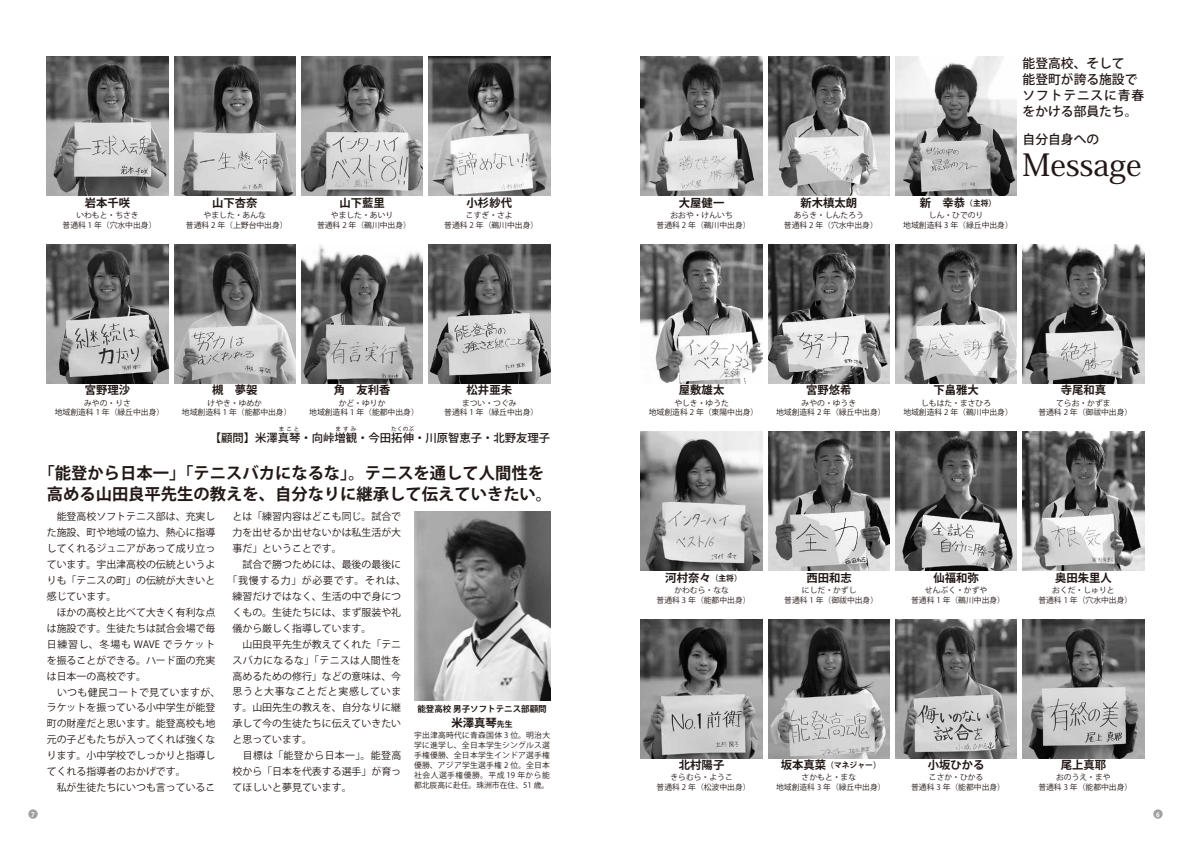
<style>
.page{position:relative;width:1191px;height:842px;background:#fff}
.page>*{position:absolute;margin:0;border:0;box-sizing:border-box;transform-origin:0 0}
.t1{font:500 30.5px "Koz Min Pro";color:#221815}
.t2{font:700 16.3px/20.6px "Koz Go Pro";color:#221815;text-align:center}
.t3{font:500 12.8px/15.9px "Koz Go Pro";color:#221815}
.t4{font:700 11.3px "Koz Go Pro";color:#221815}
.t5{font:500 11.3px "Koz Go Pro";color:#221815}
.t6{font:9.9px/15.9px "Koz Go Pro";color:#221815}
.t7{font:9.9px "Koz Go Pro";letter-spacing:.035em;color:#221815}
.t8{font:9.9px "Koz Go Pro";letter-spacing:.07em;color:#221815}
.t9{font:9.9px "Koz Go Pro";letter-spacing:.065em;color:#221815}
.t10{font:700 8.5px "Koz Go Pro";color:#221815}
.t11{font:7.8px/9.9px "Koz Go Pro";color:#221815;text-align:center}
.t12{font:700 7.8px "Koz Go Pro";color:#221815}
.t13{font:700 6.4px "Koz Go Pro";color:#fff}
.t14{font:500 5.7px "Koz Go Pro";letter-spacing:.335em;color:#221815}
.s1{font-size:7.8px}
</style>
<div class="page">
<div style="left:28px;top:809px;width:10px;height:10px;background:#9fa0a0;border-radius:50%"></div>
<div style="left:1153px;top:809px;width:9px;height:10px;background:#9fa0a0;border-radius:50%"></div>
<img style="left:174px;top:57px;width:122px;height:139px">
<img style="left:768px;top:57px;width:121px;height:139px">
<img style="left:641px;top:57px;width:121px;height:139px">
<img style="left:895px;top:57px;width:122px;height:139px">
<img style="left:174px;top:244px;width:122px;height:139px">
<img style="left:768px;top:244px;width:121px;height:139px">
<img style="left:769px;top:432px;width:120px;height:138px">
<img style="left:768px;top:619px;width:121px;height:139px">
<img style="left:47px;top:57px;width:121px;height:139px">
<img style="left:1022px;top:244px;width:122px;height:139px">
<img style="left:47px;top:244px;width:121px;height:139px">
<img style="left:641px;top:244px;width:121px;height:139px">
<img style="left:641px;top:432px;width:121px;height:138px">
<img style="left:641px;top:619px;width:121px;height:139px">
<img style="left:301px;top:244px;width:122px;height:139px">
<img style="left:301px;top:57px;width:122px;height:139px">
<img style="left:895px;top:432px;width:121px;height:138px">
<img style="left:895px;top:619px;width:122px;height:139px">
<img style="left:428px;top:244px;width:122px;height:139px">
<img style="left:414px;top:512px;width:136px;height:189px">
<img style="left:428px;top:57px;width:122px;height:139px">
<img style="left:895px;top:244px;width:122px;height:139px">
<img style="left:1022px;top:432px;width:122px;height:138px">
<img style="left:1022px;top:619px;width:122px;height:139px">
<h3 class="t4" style="left:85px;top:196px;width:47px">岩本千咲</h3>
<p class="t11" style="left:63px;top:210px;width:95px">いわもと・ちさき<br>普通科 1 年（穴水中出身(</p>
<h3 class="t4" style="left:212px;top:196px;width:47px">山下杏奈</h3>
<p class="t11" style="left:186px;top:210px;width:103px">やました・あんな<br>普通科 2 年（上野台中出身(</p>
<h3 class="t4" style="left:339px;top:196px;width:47px">山下藍里</h3>
<p class="t11" style="left:317px;top:210px;width:95px">やました・あいり<br>普通科 2 年（鵜川中出身(</p>
<h3 class="t4" style="left:466px;top:196px;width:47px">小杉紗代</h3>
<p class="t11" style="left:444px;top:210px;width:95px">こすぎ・さよ<br>普通科 2 年（鵜川中出身(</p>
<p class="t13" style="left:31px;top:810px;width:5px">7</p>
<h3 class="t4" style="left:85px;top:383px;width:47px">宮野理沙</h3>
<p class="t11" style="left:55px;top:398px;width:111px">みやの・りさ<br>地域創造科 1 年（緑丘中出身(</p>
<h3 class="t4" style="left:212px;top:383px;width:47px">槻　夢袈</h3>
<p class="t11" style="left:182px;top:398px;width:111px">けやき・ゆめか<br>地域創造科 1 年（能都中出身(</p>
<h3 class="t4" style="left:334px;top:383px;width:58px">角　友利香</h3>
<p class="t11" style="left:309px;top:398px;width:111px">かど・ゆりか<br>地域創造科 1 年（能都中出身(</p>
<h3 class="t4" style="left:466px;top:383px;width:47px">松井亜未</h3>
<p class="t11" style="left:444px;top:398px;width:95px">まつい・つぐみ<br>普通科 1 年（緑丘中出身(</p>
<p class="t14" style="left:279px;top:425px;width:22px">まこと</p>
<p class="t14" style="left:335px;top:425px;width:22px">ますみ</p>
<p class="t14" style="left:391px;top:425px;width:24px">たくのぶ</p>
<h3 class="t5" style="left:210px;top:430px;width:342px">【顧問】米澤真琴・向峠増観・今田拓伸・川原智恵子・北野友理子</h3>
<h2 class="t2" style="left:39px;top:464px;width:515px">「能登から日本一」「テニスバカになるな」。テニスを通して人間性を高める山田良平先生の教えを、自分なりに継承して伝えていきたい。</h2>
<p class="t6" style="left:47px;top:509px;width:175px">　能登高校ソフトテニス部は、充実した施設、町や地域の協力、熱心に指導してくれるジュニアがあって成り立っています。宇出津高校の伝統というよりも「テニスの町」の伝統が大きいと感じています。<br>　ほかの高校と比べて大きく有利な点は施設です。生徒たちは試合会場で毎日練習し、冬場も WAVE でラケットを振ることができる。ハード面の充実は日本一の高校です。<br>　いつも健民コートで見ていますが、ラケットを振っている小中学生が能登町の財産だと思います。能登高校も地元の子どもたちが入ってくれば強くなります。小中学校でしっかりと指導してくれる指導者のおかげです。<br>　私が生徒たちにいつも言っているこ</p>
<p class="t6" style="left:232px;top:509px;width:170px">とは「練習内容はどこも同じ。試合で</p>
<p class="t6" style="left:232px;top:525px;width:170px">力を出せるか出せないかは私生活が大</p>
<p class="t6" style="left:232px;top:541px;width:111px">事だ」ということです。</p>
<p class="t6" style="left:232px;top:557px;width:170px">　試合で勝つためには、最後の最後に</p>
<p class="t8" style="left:227px;top:574px;width:180px">「我慢する力」が必要です。それは、</p>
<p class="t6" style="left:232px;top:588px;width:170px">練習だけではなく、生活の中で身につ</p>
<p class="t6" style="left:232px;top:604px;width:170px">くもの。生徒たちには、まず服装や礼</p>
<p class="t6" style="left:232px;top:620px;width:140px">儀から厳しく指導しています。</p>
<p class="t6" style="left:232px;top:636px;width:170px">　山田良平先生が教えてくれた「テニ</p>
<p class="t7" style="left:232px;top:653px;width:170px">スバカになるな」「テニスは人間性を</p>
<p class="t6" style="left:232px;top:668px;width:170px">高めるための修行」などの意味は、今</p>
<p class="t9" style="left:232px;top:685px;width:170px">思うと大事なことだと実感していま</p>
<p class="t6" style="left:232px;top:700px;width:170px">す。山田先生の教えを、自分なりに継</p>
<p class="t6" style="left:232px;top:716px;width:170px">承して今の生徒たちに伝えていきたい</p>
<p class="t6" style="left:232px;top:732px;width:81px">と思っています。</p>
<p class="t7" style="left:232px;top:749px;width:170px">　目標は「能登から日本一」。能登高</p>
<p class="t6" style="left:232px;top:764px;width:170px">校から「日本を代表する選手」が育っ</p>
<p class="t6" style="left:232px;top:780px;width:121px">てほしいと夢見ています。</p>
<p class="t10" style="left:417px;top:703px;width:131px">能登高校男子ソフトテニス部顧問</p>
<h3 class="t4" style="left:451px;top:716px;width:62px">米澤真琴<span class="s1">先生</span></h3>
<p class="t11" style="left:414px;top:731px;width:138px;text-align:justify">宇出津高時代に青森国体 3 位。明治大学に進学し、全日本学生シングルス選手権優勝、全日本学生インドア選手権優勝、アジア学生選手権 2 位。全日本社会人選手権優勝。平成 19 年から能都北辰高に赴任。珠洲市在住、51 歳。</p>
<h3 class="t4" style="left:679px;top:196px;width:47px">大屋健一</h3>
<p class="t11" style="left:656px;top:210px;width:95px">おおや・けんいち<br>普通科 2 年（鵜川中出身(</p>
<h3 class="t4" style="left:800px;top:196px;width:58px">新木槙太朗</h3>
<p class="t11" style="left:784px;top:210px;width:95px">あらき・しんたろう<br>普通科 2 年（穴水中出身(</p>
<h3 class="t4" style="left:919px;top:196px;width:47px">新　幸恭</h3>
<p class="t11" style="left:903px;top:210px;width:111px">しん・ひでのり<br>地域創造科 3 年（緑丘中出身(</p>
<p class="t12" style="left:965px;top:198px;width:33px">（主将(</p>
<h3 class="t3" style="left:1022px;top:56px;width:123px">能登高校、そして<br>能登町が誇る施設でソフトテニスに青春をかける部員たち。</h3>
<h3 class="t3" style="left:1022px;top:132px;width:78px">自分自身への</h3>
<h1 class="t1" style="left:1022px;top:143px;width:121px">Message</h1>
<h3 class="t4" style="left:679px;top:383px;width:47px">屋敷雄太</h3>
<p class="t11" style="left:649px;top:398px;width:111px">やしき・ゆうた<br>地域創造科 2 年（東陽中出身(</p>
<h3 class="t4" style="left:806px;top:383px;width:47px">宮野悠希</h3>
<p class="t11" style="left:776px;top:398px;width:111px">みやの・ゆうき<br>地域創造科 2 年（緑丘中出身(</p>
<h3 class="t4" style="left:933px;top:383px;width:47px">下畠雅大</h3>
<p class="t11" style="left:903px;top:398px;width:111px">しもはた・まさひろ<br>地域創造科 2 年（鵜川中出身(</p>
<h3 class="t4" style="left:1060px;top:383px;width:47px">寺尾和真</h3>
<p class="t11" style="left:1038px;top:398px;width:95px">てらお・かずま<br>普通科 2 年（御祓中出身(</p>
<h3 class="t4" style="left:665px;top:570px;width:47px">河村奈々</h3>
<p class="t11" style="left:656px;top:585px;width:95px">かわむら・なな<br>普通科 3 年（能都中出身(</p>
<p class="t12" style="left:710px;top:573px;width:33px">（主将(</p>
<h3 class="t4" style="left:806px;top:570px;width:47px">西田和志</h3>
<p class="t11" style="left:784px;top:585px;width:95px">にしだ・かずし<br>普通科 1 年（御祓中出身(</p>
<h3 class="t4" style="left:933px;top:570px;width:47px">仙福和弥</h3>
<p class="t11" style="left:911px;top:585px;width:95px">せんぷく・かずや<br>普通科 1 年（鵜川中出身(</p>
<h3 class="t4" style="left:1055px;top:570px;width:58px">奥田朱里人</h3>
<p class="t11" style="left:1038px;top:585px;width:95px">おくだ・しゅりと<br>普通科 1 年（穴水中出身(</p>
<h3 class="t4" style="left:679px;top:758px;width:47px">北村陽子</h3>
<p class="t11" style="left:656px;top:773px;width:95px">きらむら・ようこ<br>普通科 2 年（松波中出身(</p>
<h3 class="t4" style="left:781px;top:758px;width:47px">坂本真菜</h3>
<p class="t11" style="left:776px;top:773px;width:111px">さかもと・まな<br>地域創造科 3 年（緑丘中出身(</p>
<p class="t12" style="left:826px;top:760px;width:56px">（マネジャー(</p>
<h3 class="t4" style="left:927px;top:758px;width:58px">小坂ひかる</h3>
<p class="t11" style="left:911px;top:773px;width:95px">こさか・ひかる<br>普通科 3 年（能都中出身(</p>
<h3 class="t4" style="left:1060px;top:758px;width:47px">尾上真耶</h3>
<p class="t11" style="left:1038px;top:773px;width:95px">おのうえ・まや<br>普通科 3 年（能都中出身(</p>
<p class="t13" style="left:1156px;top:810px;width:5px">6</p>
</div>
